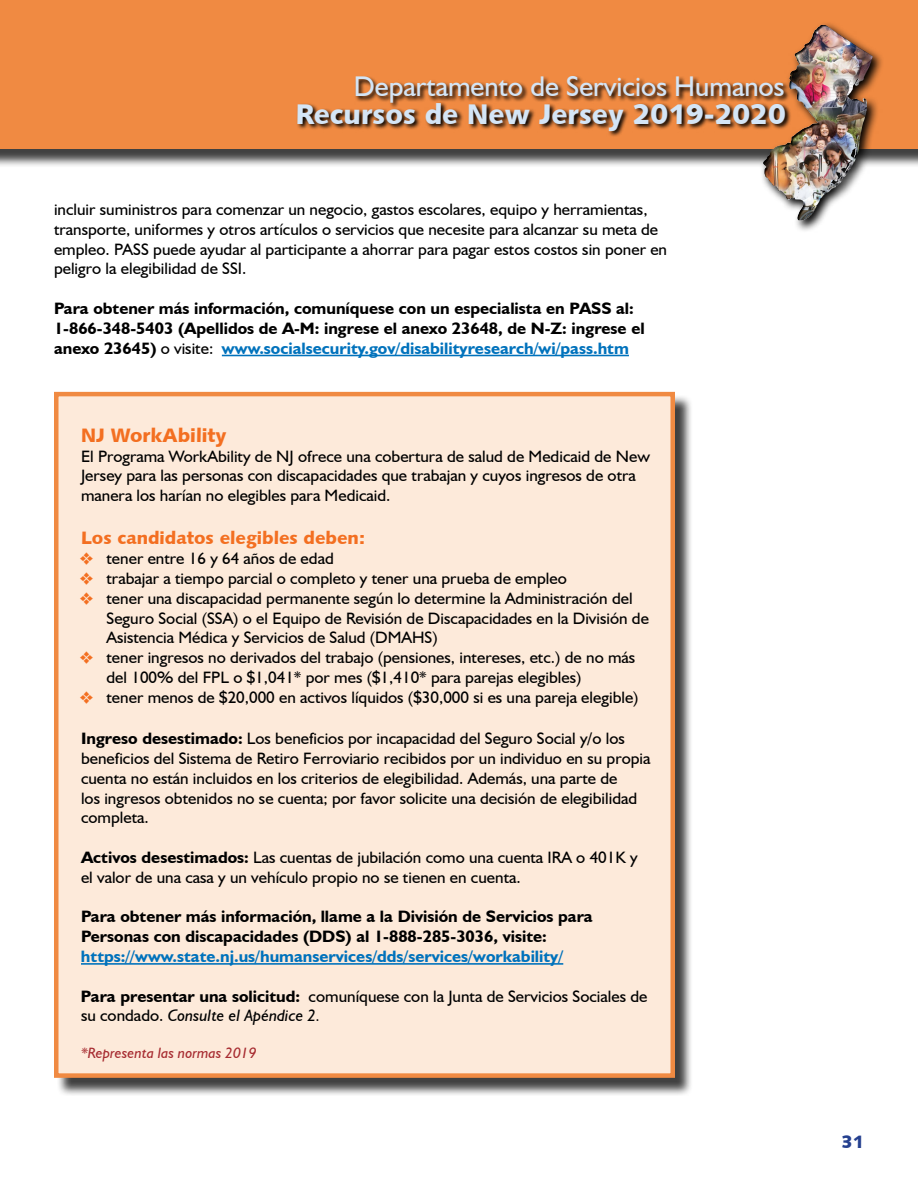
<style>
.page{position:relative;width:918px;height:1188px;background:#fff}
.page>*{position:absolute;margin:0;border:0;box-sizing:border-box;transform-origin:0 0}
.t1{font:28.5px "Humanst 521 BT";color:#d4e5f6}
.t2{font:28.5px "Humanist 531 BT Black A";color:#d4e5f6}
.t3{font:19.5px "Humanist 531 BT Black A";color:#f36f21}
.t4{font:18px "Humanist 531 BT Black A";color:#f36f21}
.t5{font:18px "Humanist 531 BT Black A";color:#25408f}
.t6{font:16.5px/19.8px "Humanst 521 BT";color:#000}
.t7{font:700 16.5px/19.8px "Humanst 521 BT";color:#000}
.t8{font:700 16.5px "Humanst 521 BT";color:#0072bc}
.t9{font:italic 16.5px "Humanist 521 BT";color:#000}
.t10{font:italic 15px "Humanist 521 BT";color:#a72c31}
.s1{font-weight:400}
.s2{color:#0072bc}
.s3{color:#f36f21}
.s4{font-weight:700}
.s5{font-family:"Humanst 521 BT";font-style:normal}
</style>
<div class="page">
<div style="left:0;top:0;width:918px;height:168px;background:#000;opacity:.75"></div>
<div style="left:0;top:0;width:918px;height:149px;background:#f08a42"></div>
<img style="left:760px;top:23px;width:124px;height:208px">
<img style="left:803px;top:25px;width:18px;height:23px">
<svg style="left:297px;top:102px;width:495px;height:35px"></svg>
<svg style="left:354px;top:75px;width:436px;height:34px"></svg>
<div style="left:56px;top:394px;width:638px;height:702px;background:#000;opacity:.75"></div>
<div style="left:54px;top:392px;width:621px;height:686px;background:#fdeada;border:4px solid #f08a42"></div>
<hr style="left:222px;top:355px;width:407px;height:1px;background:#0072bc">
<hr style="left:81px;top:963px;width:482px;height:2px;background:#0072bc">
<h1 class="t1" style="left:354px;top:69px;width:432px">Departamento de Servicios Humanos</h1>
<h1 class="t2" style="left:296px;top:96px;width:492px">Recursos de New Jersey 2019-2020</h1>
<p class="t6" style="left:54px;top:199px;width:615px">incluir suministros para comenzar un negocio, gastos escolares, equipo y herramientas, transporte, uniformes y otros artículos o servicios que necesite para alcanzar su meta de empleo. PASS puede ayudar al participante a ahorrar para pagar estos costos sin poner en peligro la elegibilidad de SSI.</p>
<p class="t7" style="left:54px;top:298px;width:592px">Para obtener más información, comuníquese con un especialista en PASS al:<br>1-866-348-5403 (Apellidos de A-M: ingrese el anexo 23648, de N-Z: ingrese el anexo 23645) <span class="s1">o visite:</span> <span class="s2">www.socialsecurity.gov/disabilityresearch/wi/pass.htm</span></p>
<p class="t3" style="left:81px;top:423px;width:147px">NJ WorkAbility</p>
<p class="t6" style="left:81px;top:446px;width:571px">El Programa WorkAbility de NJ ofrece una cobertura de salud de Medicaid de New<br>Jersey para las personas con discapacidades que trabajan y cuyos ingresos de otra manera los harían no elegibles para Medicaid.</p>
<p class="t4" style="left:81px;top:527px;width:286px">Los candidatos elegibles deben:</p>
<p class="t6" style="left:80px;top:548px;width:256px"><span class="s3">❖</span> tener entre 16 y 64 años de edad</p>
<p class="t6" style="left:80px;top:568px;width:489px"><span class="s3">❖</span> trabajar a tiempo parcial o completo y tener una prueba de empleo</p>
<p class="t6" style="left:107px;top:588px;width:544px;text-indent:-27px"><span class="s3">❖</span> tener una discapacidad permanente según lo determine la Administración del<br>Seguro Social (SSA) o el Equipo de Revisión de Discapacidades en la División de<br>Asistencia Médica y Servicios de Salud (DMAHS)</p>
<p class="t6" style="left:107px;top:647px;width:530px;text-indent:-27px"><span class="s3">❖</span> tener ingresos no derivados del trabajo (pensiones, intereses, etc.) de no más del 100% del FPL o $1,041* por mes ($1,410* para parejas elegibles)</p>
<p class="t6" style="left:80px;top:687px;width:561px"><span class="s3">❖</span> tener menos de $20,000 en activos líquidos ($30,000 si es una pareja elegible)</p>
<p class="t6" style="left:81px;top:728px;width:571px"><span class="s4">Ingreso desestimado:</span> Los beneficios por incapacidad del Seguro Social y/o los beneficios del Sistema de Retiro Ferroviario recibidos por un individuo en su propia cuenta no están incluidos en los criterios de elegibilidad. Además, una parte de<br>los ingresos obtenidos no se cuenta; por favor solicite una decisión de elegibilidad completa.</p>
<p class="t6" style="left:81px;top:847px;width:558px"><span class="s4">Activos desestimados:</span> Las cuentas de jubilación como una cuenta IRA o 401K y el valor de una casa y un vehículo propio no se tienen en cuenta.</p>
<p class="t7" style="left:81px;top:907px;width:513px">Para obtener más información, llame a la División de Servicios para<br>Personas con discapacidades (DDS) al 1-888-285-3036, visite:</p>
<p class="t8" style="left:81px;top:946px;width:484px">https://www.state.nj.us/humanservices/dds/services/workability/</p>
<p class="t6" style="left:81px;top:986px;width:568px"><span class="s4">Para presentar una solicitud:</span> comuníquese con la Junta de Servicios Sociales de</p>
<p class="t9" style="left:81px;top:1006px;width:241px"><span class="s5">su condado.</span> Consulte el Apéndice 2.</p>
<p class="t10" style="left:81px;top:1044px;width:177px">*Representa las normas 2019</p>
<p class="t5" style="left:842px;top:1130px;width:24px">31</p>
</div>
